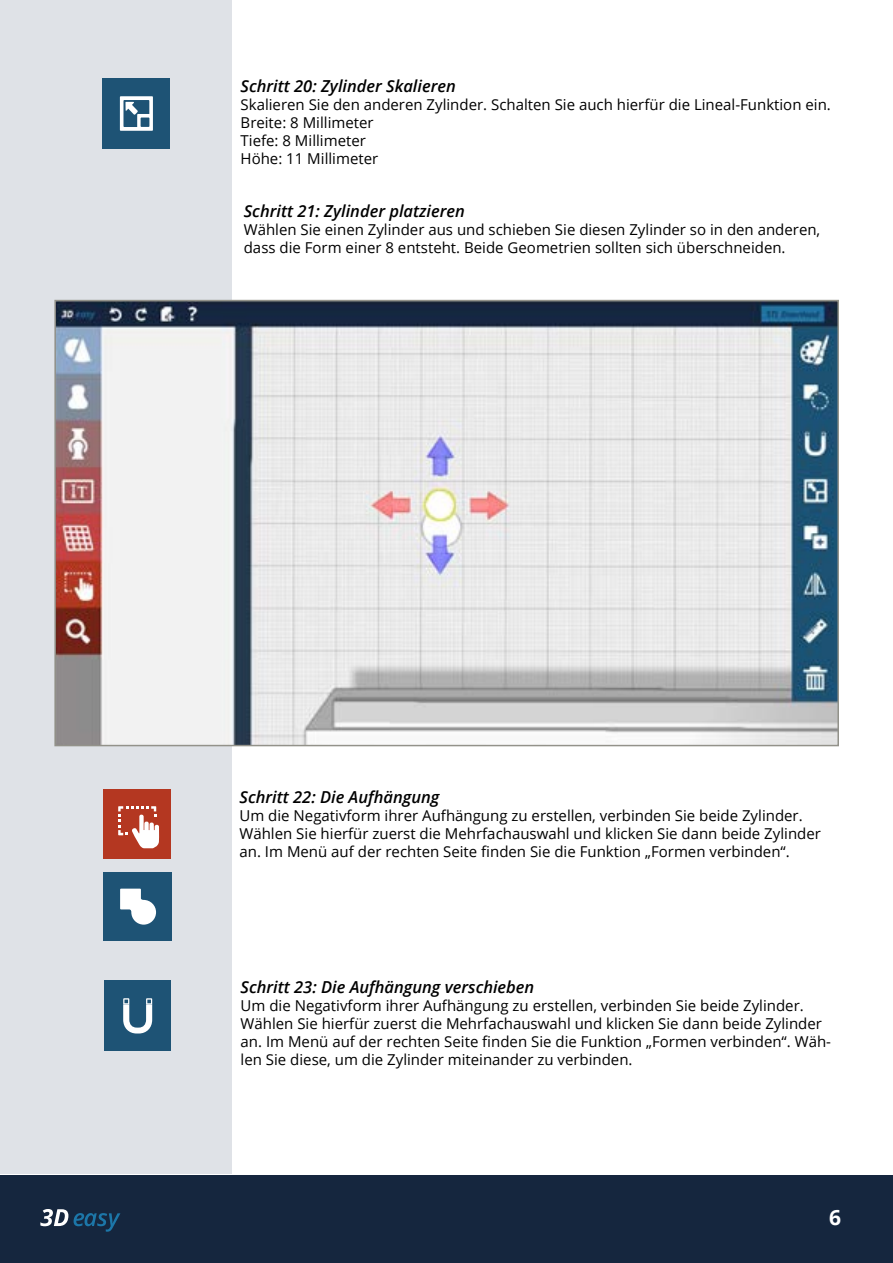
<style>
.page{position:relative;width:893px;height:1263px;background:#fff}
.page>*{position:absolute;margin:0;border:0;box-sizing:border-box;transform-origin:0 0}
.t1{font:700 21px "Open Sans";color:#fff}
.t2{font:italic 600 16.5px "Open Sans";color:#000}
.t3{font:15px/18px "Open Sans";color:#000}
</style>
<div class="page">
<div style="left:1px;top:1175px;width:892px;height:87px;background:#15263e"></div>
<svg style="left:40px;top:1209px;width:28px;height:17px"></svg>
<svg style="left:74px;top:1213px;width:46px;height:19px"></svg>
<div style="left:0;top:0;width:232px;height:1173px;background:#dfe2e7"></div>
<div style="left:102px;top:78px;width:68px;height:71px;background:#1e5375"></div>
<svg style="left:120px;top:96px;width:33px;height:35px"></svg>
<img style="left:57px;top:303px;width:779px;height:440px">
<div style="left:54px;top:300px;width:785px;height:446px;border:2px solid #93928a"></div>
<div style="left:104px;top:789px;width:67px;height:70px;background:#b43721"></div>
<svg style="left:118px;top:806px;width:41px;height:42px"></svg>
<div style="left:103px;top:872px;width:68px;height:69px;background:#1e5375"></div>
<svg style="left:120px;top:889px;width:36px;height:36px"></svg>
<div style="left:105px;top:980px;width:66px;height:71px;background:#1e5375"></div>
<svg style="left:123px;top:998px;width:29px;height:35px"></svg>
<p class="t2" style="left:241px;top:74px;width:217px">Schritt 20: Zylinder Skalieren</p>
<p class="t3" style="left:241px;top:95px;width:592px">Skalieren Sie den anderen Zylinder. Schalten Sie auch hierfür die Lineal-Funktion ein.<br>Breite: 8 Millimeter<br>Tiefe: 8 Millimeter<br>Höhe: 11 Millimeter</p>
<p class="t2" style="left:244px;top:199px;width:223px">Schritt 21: Zylinder platzieren</p>
<p class="t3" style="left:244px;top:220px;width:578px">Wählen Sie einen Zylinder aus und schieben Sie diesen Zylinder so in den anderen, dass die Form einer 8 entsteht. Beide Geometrien sollten sich überschneiden.</p>
<p class="t2" style="left:240px;top:785px;width:201px">Schritt 22: Die Aufhängung</p>
<p class="t3" style="left:240px;top:806px;width:583px">Um die Negativform ihrer Aufhängung zu erstellen, verbinden Sie beide Zylinder.<br>Wählen Sie hierfür zuerst die Mehrfachauswahl und klicken Sie dann beide Zylinder an. Im Menü auf der rechten Seite finden Sie die Funktion „Formen verbinden“.</p>
<p class="t2" style="left:241px;top:975px;width:295px">Schritt 23: Die Aufhängung verschieben</p>
<p class="t3" style="left:241px;top:996px;width:592px">Um die Negativform ihrer Aufhängung zu erstellen, verbinden Sie beide Zylinder.<br>Wählen Sie hierfür zuerst die Mehrfachauswahl und klicken Sie dann beide Zylinder an. Im Menü auf der rechten Seite finden Sie die Funktion „Formen verbinden“. Wäh&shy;len Sie diese, um die Zylinder miteinander zu verbinden.</p>
<h1 class="t1" style="left:829px;top:1202px;width:13px">6</h1>
</div>
